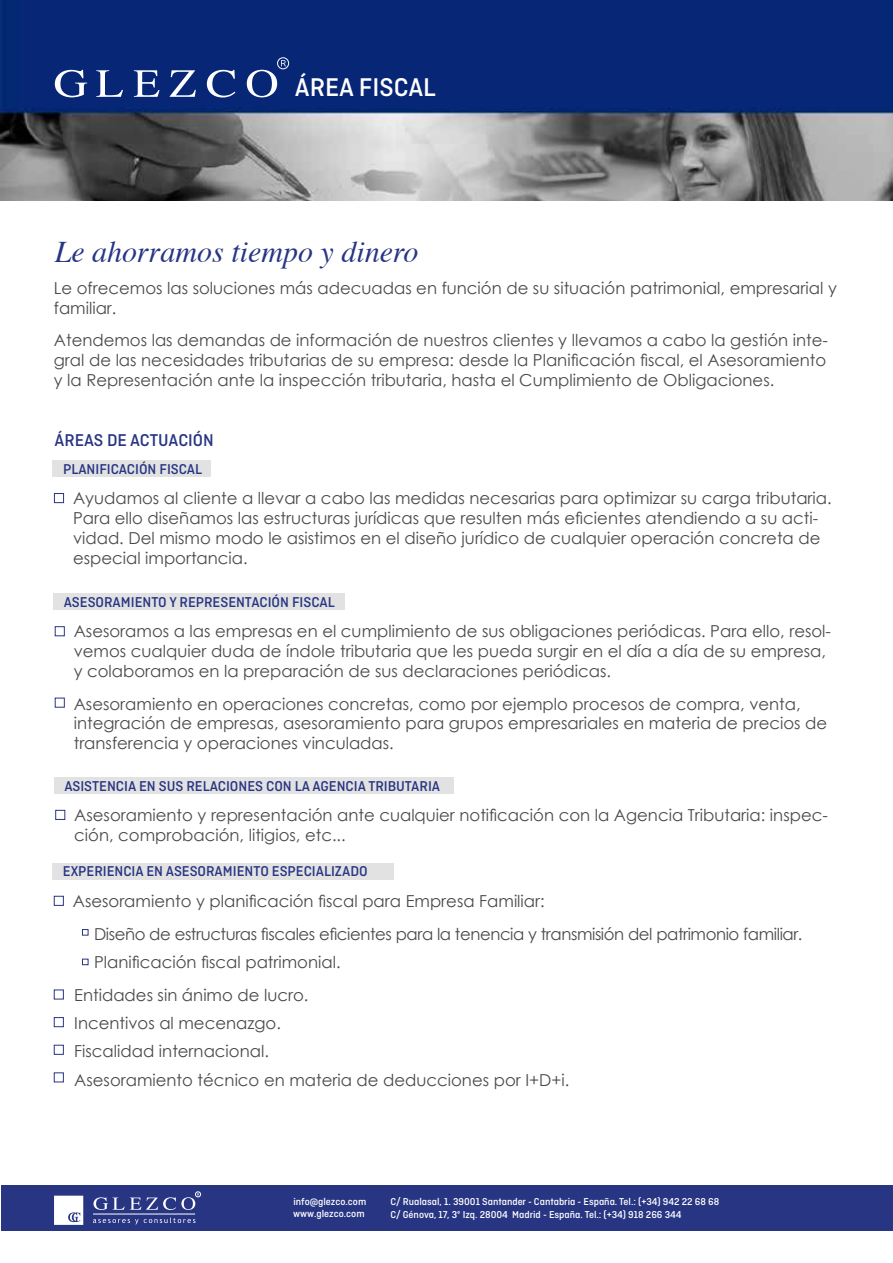
<style>
.page{position:relative;width:893px;height:1263px;background:#fff}
.page>*{position:absolute;margin:0;border:0;box-sizing:border-box;transform-origin:0 0}
.t1{font:italic 30px "Times";color:#283583}
.t2{font:500 27px "Ciutadella";color:#fff}
.t3{font:500 18px "Ciutadella";color:#283583}
.t4{font:16.5px/19.8px "Century Gothic";color:#4a4a49}
.t5{font:16.5px/32.5px "Century Gothic";letter-spacing:-.025em;color:#4a4a49}
.t6{font:500 15px "Ciutadella";color:#283583}
.t7{font:500 10.5px/13.5px "Ciutadella";color:#fff}
</style>
<div class="page">
<div style="left:1px;top:1185px;width:891px;height:45px;background:#283583"></div>
<svg style="left:93px;top:1217px;width:102px;height:7px"></svg>
<svg style="left:54px;top:1196px;width:29px;height:29px"></svg>
<hr style="left:93px;top:1214px;width:102px;height:1px;background:#fff">
<svg style="left:93px;top:1191px;width:108px;height:19px"></svg>
<div style="left:52px;top:460px;width:159px;height:17px;background:#e2e2e2"></div>
<div style="left:54px;top:777px;width:399px;height:16px;background:#e2e2e2"></div>
<div style="left:52px;top:863px;width:341px;height:16px;background:#e2e2e2"></div>
<div style="left:53px;top:593px;width:292px;height:17px;background:#e2e2e2"></div>
<img style="left:0;top:0;width:893px;height:201px">
<div style="left:54px;top:493px;width:10px;height:10px;border:1px solid #283583"></div>
<div style="left:55px;top:810px;width:10px;height:10px;border:1px solid #283583"></div>
<div style="left:54px;top:896px;width:10px;height:10px;border:1px solid #283583"></div>
<div style="left:54px;top:989px;width:10px;height:10px;border:1px solid #283583"></div>
<div style="left:54px;top:1017px;width:10px;height:10px;border:1px solid #283583"></div>
<div style="left:54px;top:1045px;width:10px;height:10px;border:1px solid #283583"></div>
<div style="left:54px;top:1072px;width:10px;height:10px;border:1px solid #283583"></div>
<svg style="left:82px;top:929px;width:6px;height:6px"></svg>
<svg style="left:82px;top:959px;width:6px;height:6px"></svg>
<div style="left:55px;top:626px;width:10px;height:10px;border:1px solid #283583"></div>
<div style="left:55px;top:698px;width:10px;height:9px;border:1px solid #283583"></div>
<svg style="left:55px;top:70px;width:32px;height:27px"></svg>
<svg style="left:96px;top:70px;width:27px;height:27px"></svg>
<svg style="left:134px;top:70px;width:26px;height:27px"></svg>
<svg style="left:170px;top:70px;width:26px;height:27px"></svg>
<svg style="left:207px;top:70px;width:28px;height:27px"></svg>
<svg style="left:247px;top:57px;width:42px;height:40px;background:#354e8f"></svg>
<h2 class="t2" style="left:295px;top:72px;width:142px">ÁREA FISCAL</h2>
<h1 class="t1" style="left:55px;top:226px;width:365px">Le ahorramos tiempo y dinero</h1>
<p class="t4" style="left:54px;top:278px;width:784px">Le ofrecemos las soluciones más adecuadas en función de su situación patrimonial, empresarial y familiar.</p>
<p class="t4" style="left:54px;top:330px;width:776px;text-align:justify">Atendemos las demandas de información de nuestros clientes y llevamos a cabo la gestión inte&shy;gral de las necesidades tributarias de su empresa: desde la Planificación fiscal, el Asesoramiento y la Representación ante la inspección tributaria, hasta el Cumplimiento de Obligaciones.</p>
<p class="t3" style="left:55px;top:430px;width:161px">ÁREAS DE ACTUACIÓN</p>
<p class="t6" style="left:63px;top:460px;width:141px">PLANIFICACIÓN FISCAL</p>
<p class="t4" style="left:73px;top:488px;width:760px">Ayudamos al cliente a llevar a cabo las medidas necesarias para optimizar su carga tributaria.<br>Para ello diseñamos las estructuras jurídicas que resulten más eficientes atendiendo a su acti&shy;vidad. Del mismo modo le asistimos en el diseño jurídico de cualquier operación concreta de especial importancia.</p>
<p class="t6" style="left:64px;top:594px;width:272px">ASESORAMIENTO Y REPRESENTACIÓN FISCAL</p>
<p class="t4" style="left:74px;top:621px;width:759px">Asesoramos a las empresas en el cumplimiento de sus obligaciones periódicas. Para ello, resol&shy;vemos cualquier duda de índole tributaria que les pueda surgir en el día a día de su empresa, y colaboramos en la preparación de sus declaraciones periódicas.</p>
<p class="t4" style="left:74px;top:693px;width:755px">Asesoramiento en operaciones concretas, como por ejemplo procesos de compra, venta, integración de empresas, asesoramiento para grupos empresariales en materia de precios de transferencia y operaciones vinculadas.</p>
<p class="t6" style="left:64px;top:777px;width:377px">ASISTENCIA EN SUS RELACIONES CON LA AGENCIA TRIBUTARIA</p>
<p class="t4" style="left:74px;top:805px;width:755px">Asesoramiento y representación ante cualquier notificación con la Agencia Tributaria: inspec&shy;ción, comprobación, litigios, etc...</p>
<p class="t6" style="left:63px;top:863px;width:306px">EXPERIENCIA EN ASESORAMIENTO ESPECIALIZADO</p>
<p class="t5" style="left:94px;top:884px;width:710px;text-indent:-21px">Asesoramiento y planificación fiscal para Empresa Familiar:<br>Diseño de estructuras fiscales eficientes para la tenencia y transmisión del patrimonio familiar.</p>
<p class="t4" style="left:74px;top:945px;width:268px;line-height:32.8px;text-indent:20px">Planificación fiscal patrimonial.<br>Entidades sin ánimo de lucro.</p>
<p class="t4" style="left:74px;top:1008px;width:496px;line-height:28.3px">Incentivos al mecenazgo.<br>Fiscalidad internacional.<br>Asesoramiento técnico en materia de deducciones por I+D+i.</p>
<p class="t7" style="left:293px;top:1195px;width:75px;line-height:12.6px">info@glezco.com www.glezco.com</p>
<p class="t7" style="left:390px;top:1194px;width:330px">C/ Rualasal, 1. 39001 Santander - Cantabria - España. Tel.: (+34) 942 22 68 68<br>C/ Génova, 17, 3º Izq. 28004 Madrid - España. Tel.: (+34) 918 266 344</p>
</div>
